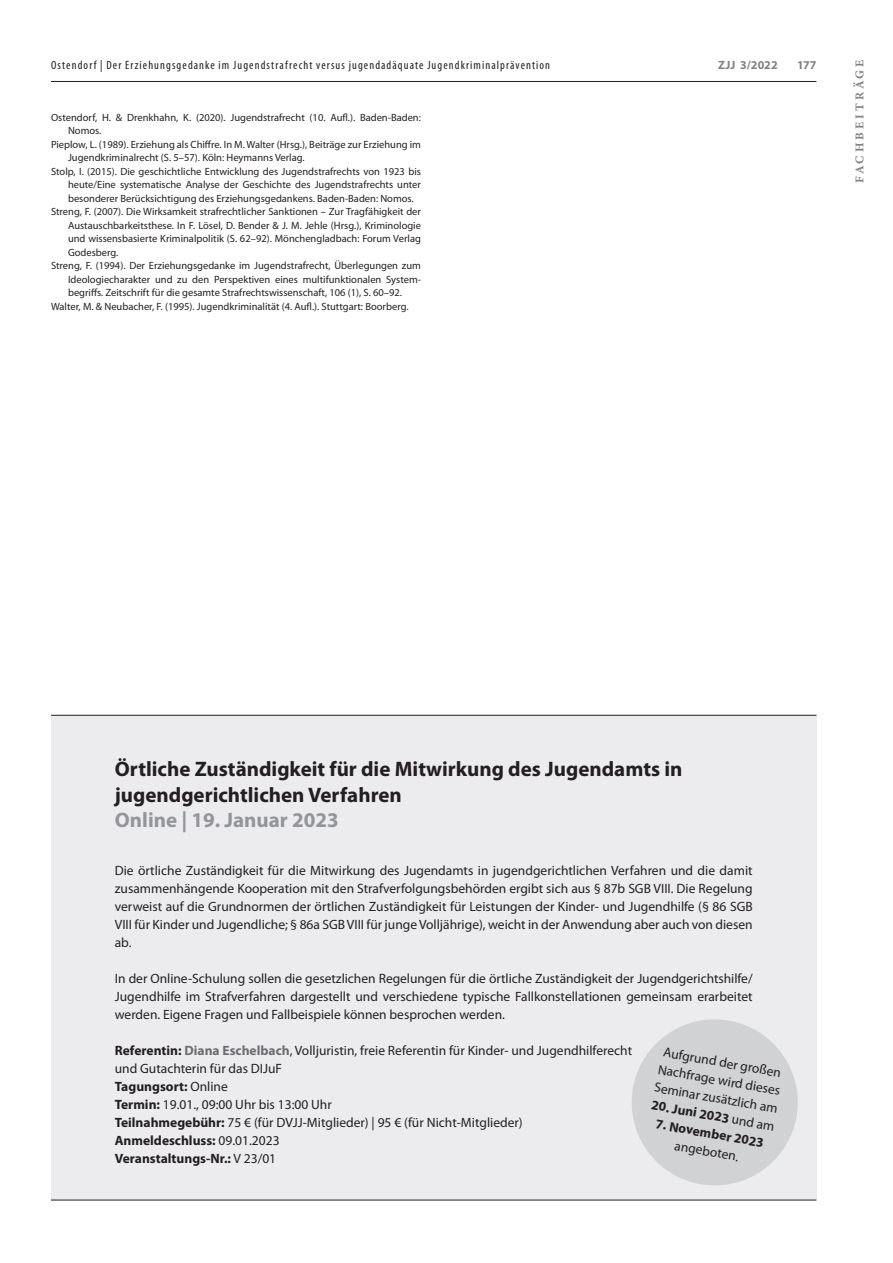
<style>
.page{position:relative;width:893px;height:1263px;background:#fff}
.page>*{position:absolute;margin:0;border:0;box-sizing:border-box;transform-origin:0 0}
.t1{font:700 21px/25.5px "Myriad Pro";color:#231f20}
.t2{font:700 21px "Myriad Pro";color:#939598}
.t3{font:13.5px/18px "Myriad Pro";color:#231f20;text-align:justify}
.t4{font:700 13.5px "Myriad Pro";color:#231f20}
.t5{font:condensed 12px "Myriad Pro";letter-spacing:.09em;color:#231f20}
.t6{font:700 12px "Myriad Pro";letter-spacing:.005em;color:#808285}
.t7{font:12px "Minion Pro Bold Capt";letter-spacing:.25em;color:#808285}
.t8{font:10.5px "Myriad Pro";color:#231f20}
.s1{font-weight:700}
.s2{font-weight:700;color:#6c6d70}
.s3{font-weight:400}
</style>
<div class="page">
<hr style="left:51px;top:81px;width:765px;height:1px;background:#231f20">
<div style="left:51px;top:715px;width:765px;height:485px;background:#ececee"></div>
<hr style="left:51px;top:715px;width:765px;height:1px;background:#231f20">
<hr style="left:51px;top:1200px;width:765px;height:1px;background:#231f20">
<svg style="left:632px;top:1019px;width:166px;height:167px"></svg>
<p class="t5" style="left:51px;top:57px;width:501px">Ostendorf | Der Erziehungsgedanke im Jugendstrafrecht versus jugendadäquate Jugendkriminalprävention</p>
<p class="t6" style="left:718px;top:57px;width:61px">ZJJ 3/2022</p>
<p class="t6" style="left:797px;top:57px;width:21px">177</p>
<p class="t7" style="left:851px;top:183px;width:125px;rotate:-90deg">FACHBEITRÄGE</p>
<p class="t8" style="left:51px;top:111px;width:371px">Ostendorf, H. &amp; Drenkhahn, K. (2020). Jugendstrafrecht (10. Aufl.). Baden-Baden:</p>
<p class="t8" style="left:68px;top:124px;width:35px">Nomos.</p>
<p class="t8" style="left:51px;top:138px;width:371px">Pieplow, L. (1989). Erziehung als Chiffre. In M. Walter (Hrsg.), Beiträge zur Erziehung im</p>
<p class="t8" style="left:68px;top:151px;width:238px">Jugendkriminalrecht (S. 5–57). Köln: Heymanns Verlag.</p>
<p class="t8" style="left:51px;top:165px;width:371px">Stolp, I. (2015). Die geschichtliche Entwicklung des Jugendstrafrechts von 1923 bis</p>
<p class="t8" style="left:68px;top:178px;width:354px">heute/Eine systematische Analyse der Geschichte des Jugendstrafrechts unter</p>
<p class="t8" style="left:68px;top:192px;width:347px">besonderer Berücksichtigung des Erziehungsgedankens. Baden-Baden: Nomos.</p>
<p class="t8" style="left:51px;top:205px;width:371px">Streng, F. (2007). Die Wirksamkeit strafrechtlicher Sanktionen – Zur Tragfähigkeit der</p>
<p class="t8" style="left:68px;top:219px;width:354px">Austauschbarkeitsthese. In F. Lösel, D. Bender &amp; J. M. Jehle (Hrsg.), Kriminologie</p>
<p class="t8" style="left:68px;top:232px;width:354px">und wissensbasierte Kriminalpolitik (S. 62–92). Mönchengladbach: Forum Verlag</p>
<p class="t8" style="left:68px;top:246px;width:52px">Godesberg.</p>
<p class="t8" style="left:51px;top:259px;width:371px">Streng, F. (1994). Der Erziehungsgedanke im Jugendstrafrecht, Überlegungen zum</p>
<p class="t8" style="left:68px;top:273px;width:354px">Ideologiecharakter und zu den Perspektiven eines multifunktionalen System-</p>
<p class="t8" style="left:68px;top:286px;width:336px">begriffs. Zeitschrift für die gesamte Strafrechtswissenschaft, 106 (1), S. 60–92.</p>
<p class="t8" style="left:51px;top:300px;width:359px">Walter, M. &amp; Neubacher, F. (1995). Jugendkriminalität (4. Aufl.). Stuttgart: Boorberg.</p>
<h1 class="t1" style="left:115px;top:756px;width:569px">Örtliche Zuständigkeit für die Mitwirkung des Jugendamts in jugendgerichtlichen Verfahren</h1>
<h1 class="t2" style="left:115px;top:806px;width:225px">Online | 19. Januar 2023</h1>
<p class="t3" style="left:115px;top:861px;width:639px">Die örtliche Zuständigkeit für die Mitwirkung des Jugendamts in jugendgerichtlichen Verfahren und die damit zusammenhängende Kooperation mit den Strafverfolgungsbehörden ergibt sich aus § 87b SGB VIII. Die Regelung verweist auf die Grundnormen der örtlichen Zuständigkeit für Leistungen der Kinder- und Jugendhilfe (§ 86 SGB VIII für Kinder und Jugendliche; § 86a SGB VIII für junge Volljährige), weicht in der Anwendung aber auch von diesen ab.</p>
<p class="t3" style="left:115px;top:969px;width:639px">In der Online-Schulung sollen die gesetzlichen Regelungen für die örtliche Zuständigkeit der Jugendgerichtshilfe/ Jugendhilfe im Strafverfahren dargestellt und verschiedene typische Fallkonstellationen gemeinsam erarbeitet werden. Eigene Fragen und Fallbeispiele können besprochen werden.</p>
<p class="t3" style="left:115px;top:1041px;width:519px;text-align:left"><span class="s1">Referentin:</span> <span class="s2">Diana Eschelbach</span>, Volljuristin, freie Referentin für Kinder- und Jugendhilferecht und Gutachterin für das DIJuF<br><span class="s1">Tagungsort:</span> Online<br><span class="s1">Termin:</span> 19.01., 09:00 Uhr bis 13:00 Uhr<br><span class="s1">Teilnahmegebühr:</span> 75 € (für DVJJ-Mitglieder) | 95 € (für Nicht-Mitglieder)<br><span class="s1">Anmeldeschluss:</span> 09.01.2023<br><span class="s1">Veranstaltungs-Nr.:</span> V 23/01</p>
<p class="t3" style="left:662px;top:1042px;width:126px;text-align:left;rotate:10deg">Aufgrund der großen<br>Nachfrage wird dieses<br>Seminar zusätzlich am</p>
<p class="t4" style="left:653px;top:1096px;width:126px;rotate:10deg">20. Juni 2023 <span class="s3">und am</span></p>
<p class="t4" style="left:657px;top:1115px;width:111px;rotate:10deg">7. November 2023</p>
<p class="t3" style="left:676px;top:1136px;width:66px;rotate:10deg">angeboten.</p>
</div>
